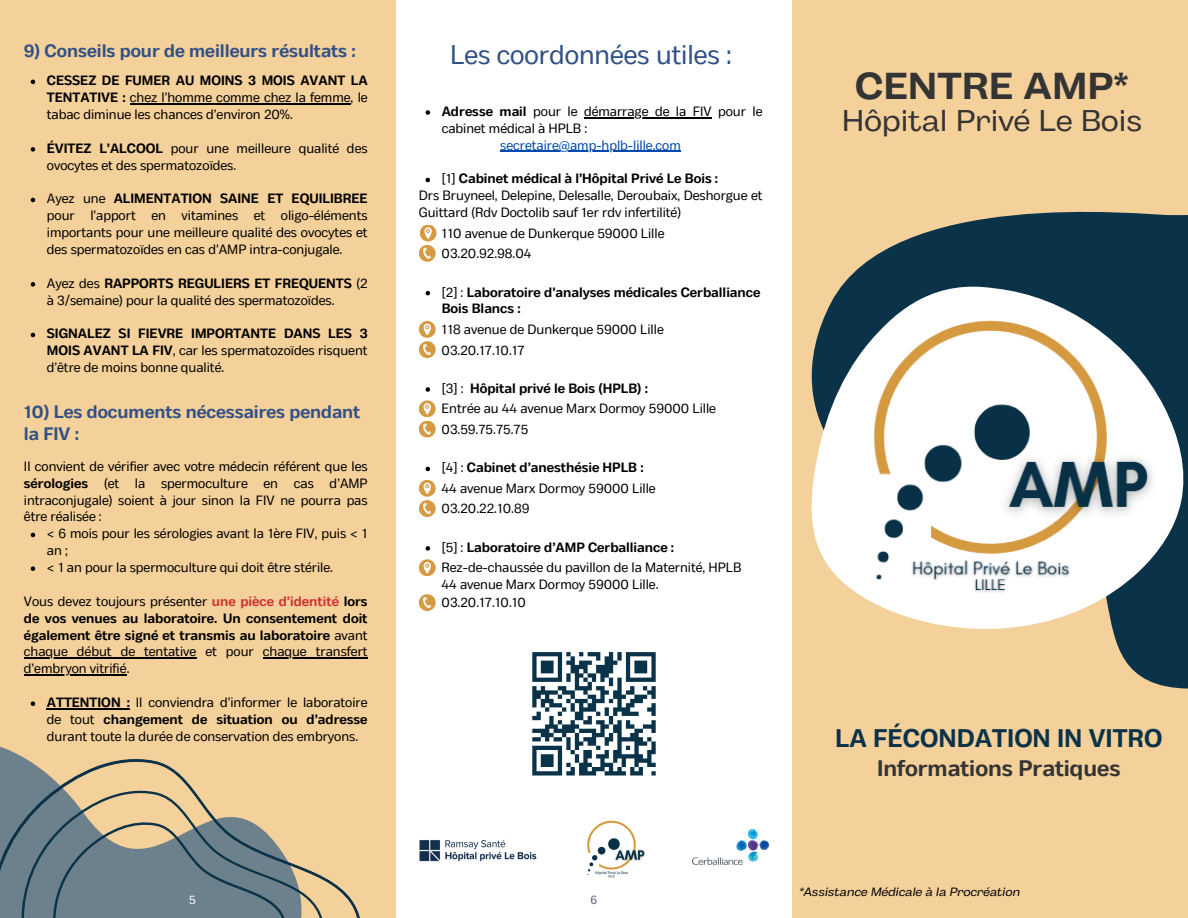
<style>
.page{position:relative;width:1188px;height:918px;background:#f4d09a}
.page>*{position:absolute;margin:0;border:0;box-sizing:border-box;transform-origin:0 0}
.t1{font:700 37.5px "Body Grotesque Fit";color:#343434}
.t2{font:30px "Body Grotesque Fit";color:#343434}
.t3{font:27px "Body Text";color:#305087}
.t4{font:700 25.5px "Body Text";color:#0a3248}
.t5{font:700 22.5px "Body Text";color:#343434}
.t6{font:700 18px/22.5px "Body Text";color:#305087}
.t7{font:13.5px/16.8px "Body Text";color:#000}
.t8{font:700 13.5px/16.8px "Body Text";color:#000}
.t9{font:13.5px "Body Text";color:#004aad}
.t10{font:italic 12px "Body Grotesque Fit";color:#000}
.t11{font:12px "Arimo";color:#fff}
.t12{font:12px "Arimo";color:#586477}
.s1{font-weight:700}
.s2{font-weight:400}
.s3{color:#cf3232}
</style>
<div class="page">
<div style="left:396px;top:0;width:396px;height:918px;background:#fff"></div>
<svg style="left:0;top:746px;width:358px;height:172px"></svg>
<svg style="left:9px;top:776px;width:305px;height:142px"></svg>
<svg style="left:711px;top:118px;width:477px;height:571px"></svg>
<img style="left:812px;top:286px;width:372px;height:343px">
<div style="left:420px;top:225px;width:17px;height:16px;background:#d59a42;border-radius:50%"></div>
<svg style="left:424px;top:227px;width:8px;height:12px"></svg>
<svg style="left:426px;top:110px;width:4px;height:5px"></svg>
<hr style="left:584px;top:117px;width:128px;height:1px;background:#000">
<hr style="left:500px;top:151px;width:181px;height:1px;background:#004aad">
<svg style="left:426px;top:178px;width:4px;height:4px"></svg>
<div style="left:419px;top:245px;width:17px;height:17px;background:#d59a42;border-radius:50%"></div>
<svg style="left:423px;top:248px;width:8px;height:11px"></svg>
<svg style="left:426px;top:291px;width:4px;height:4px"></svg>
<div style="left:419px;top:321px;width:17px;height:17px;background:#d59a42;border-radius:50%"></div>
<svg style="left:424px;top:324px;width:7px;height:11px"></svg>
<div style="left:419px;top:341px;width:17px;height:17px;background:#d59a42;border-radius:50%"></div>
<svg style="left:423px;top:344px;width:8px;height:11px"></svg>
<svg style="left:426px;top:387px;width:4px;height:5px"></svg>
<div style="left:419px;top:400px;width:17px;height:17px;background:#d59a42;border-radius:50%"></div>
<svg style="left:424px;top:403px;width:7px;height:11px"></svg>
<div style="left:419px;top:421px;width:17px;height:17px;background:#d59a42;border-radius:50%"></div>
<svg style="left:423px;top:423px;width:8px;height:12px"></svg>
<svg style="left:426px;top:467px;width:4px;height:4px"></svg>
<div style="left:419px;top:480px;width:17px;height:17px;background:#d59a42;border-radius:50%"></div>
<svg style="left:424px;top:483px;width:7px;height:11px"></svg>
<div style="left:419px;top:500px;width:17px;height:17px;background:#d59a42;border-radius:50%"></div>
<svg style="left:423px;top:503px;width:8px;height:11px"></svg>
<svg style="left:426px;top:546px;width:4px;height:5px"></svg>
<div style="left:419px;top:559px;width:17px;height:17px;background:#d59a42;border-radius:50%"></div>
<svg style="left:424px;top:562px;width:7px;height:11px"></svg>
<div style="left:419px;top:594px;width:17px;height:17px;background:#d59a42;border-radius:50%"></div>
<svg style="left:423px;top:597px;width:8px;height:11px"></svg>
<img style="left:587px;top:820px;width:58px;height:58px">
<img style="left:692px;top:829px;width:77px;height:35px">
<svg style="left:532px;top:652px;width:124px;height:124px"></svg>
<img style="left:419px;top:839px;width:118px;height:23px">
<svg style="left:31px;top:80px;width:4px;height:4px"></svg>
<hr style="left:130px;top:103px;width:221px;height:1px;background:#000">
<svg style="left:31px;top:147px;width:4px;height:5px"></svg>
<svg style="left:31px;top:198px;width:4px;height:4px"></svg>
<svg style="left:31px;top:282px;width:4px;height:5px"></svg>
<svg style="left:31px;top:333px;width:4px;height:4px"></svg>
<svg style="left:31px;top:533px;width:4px;height:4px"></svg>
<svg style="left:31px;top:566px;width:4px;height:5px"></svg>
<hr style="left:24px;top:658px;width:172px;height:1px;background:#000">
<hr style="left:263px;top:658px;width:105px;height:1px;background:#000">
<hr style="left:24px;top:674px;width:103px;height:2px;background:#000">
<svg style="left:31px;top:701px;width:4px;height:5px"></svg>
<hr style="left:47px;top:708px;width:83px;height:1px;background:#000">
<p class="t6" style="left:24px;top:41px;width:333px">9) Conseils pour de meilleurs résultats :</p>
<p class="t7" style="left:47px;top:73px;width:322px;text-align:justify"><span class="s1">CESSEZ DE FUMER AU MOINS 3 MOIS AVANT LA TENTATIVE :</span> chez l’homme comme chez la femme, le tabac diminue les chances d’environ 20%.</p>
<p class="t7" style="left:47px;top:141px;width:322px"><span class="s1">ÉVITEZ L’ALCOOL</span> pour une meilleure qualité des ovocytes et des spermatozoïdes.</p>
<h5 class="t7" style="left:47px;top:191px;width:322px;text-align:justify">Ayez une <span class="s1">ALIMENTATION SAINE ET EQUILIBREE </span>pour l’apport en vitamines et oligo-éléments importants pour une meilleure qualité des ovocytes et des spermatozoïdes en cas d’AMP intra-conjugale.</h5>
<h5 class="t7" style="left:47px;top:276px;width:322px">Ayez des <span class="s1">RAPPORTS REGULIERS ET FREQUENTS</span> (2 à 3/semaine) pour la qualité des spermatozoïdes.</h5>
<p class="t7" style="left:47px;top:326px;width:322px;text-align:justify"><span class="s1">SIGNALEZ SI FIEVRE IMPORTANTE DANS LES 3<br>MOIS AVANT LA FIV</span>, car les spermatozoïdes risquent d’être de moins bonne qualité.</p>
<h4 class="t6" style="left:24px;top:402px;width:338px">10) Les documents nécessaires pendant la FIV :</h4>
<p class="t7" style="left:24px;top:459px;width:345px;text-align:justify">Il convient de vérifier avec votre médecin référent que les <span class="s1">sérologies</span> (et la spermoculture en cas d’AMP intraconjugale) soient à jour sinon la FIV ne pourra pas être réalisée :</p>
<p class="t7" style="left:47px;top:526px;width:322px">&lt; 6 mois pour les sérologies avant la 1ère FIV, puis &lt; 1 an ;</p>
<p class="t7" style="left:47px;top:560px;width:288px">&lt; 1 an pour la spermoculture qui doit être stérile.</p>
<p class="t8" style="left:24px;top:594px;width:345px;text-align:justify"><span class="s2">Vous devez toujours présenter</span> <span class="s3">une pièce d’identité</span> lors de vos venues au laboratoire. Un consentement doit également être signé et transmis au laboratoire <span class="s2">avant</span></p>
<p class="t7" style="left:24px;top:644px;width:231px">chaque début de tentative et pour</p>
<h2 class="t7" style="left:263px;top:644px;width:106px">chaque transfert</h2>
<h3 class="t7" style="left:24px;top:661px;width:107px">d’embryon vitrifié.</h3>
<h3 class="t7" style="left:47px;top:695px;width:322px;text-align:justify"><span class="s1">ATTENTION :</span> Il conviendra d’informer le laboratoire de tout <span class="s1">changement de situation ou d’adresse </span>durant toute la durée de conservation des embryons.</h3>
<p class="t3" style="left:450px;top:39px;width:283px">Les coordonnées utiles :</p>
<p class="t7" style="left:442px;top:104px;width:322px;text-indent:142px">démarrage de la FIV pour le cabinet médical à HPLB :</p>
<p class="t9" style="left:500px;top:137px;width:182px">secretaire@amp-hplb-lille.com</p>
<p class="t8" style="left:442px;top:171px;width:278px"><span class="s2">[1]</span> Cabinet médical à l’Hôpital Privé Le Bois :</p>
<h5 class="t7" style="left:419px;top:188px;width:345px">Drs Bruyneel, Delepine, Delesalle, Deroubaix, Deshorgue et<br>Guittard (Rdv Doctolib sauf 1er rdv infertilité)</h5>
<p class="t7" style="left:442px;top:246px;width:91px">03.20.92.98.04</p>
<h5 class="t8" style="left:442px;top:285px;width:320px"><span class="s2">[2] :</span> Laboratoire d’analyses médicales Cerballiance<br>Bois Blancs :</h5>
<p class="t7" style="left:442px;top:322px;width:224px">118 avenue de Dunkerque 59000 Lille</p>
<p class="t7" style="left:442px;top:342px;width:85px">03.20.17.10.17</p>
<h5 class="t8" style="left:442px;top:381px;width:208px"><span class="s2">[3] :</span> Hôpital privé le Bois (HPLB) :</h5>
<p class="t7" style="left:442px;top:401px;width:276px">Entrée au 44 avenue Marx Dormoy 59000 Lille</p>
<h5 class="t7" style="left:442px;top:422px;width:88px">03.59.75.75.75</h5>
<p class="t8" style="left:442px;top:460px;width:203px"><span class="s2">[4] :</span> Cabinet d’anesthésie HPLB :</p>
<p class="t7" style="left:442px;top:481px;width:216px">44 avenue Marx Dormoy 59000 Lille</p>
<h5 class="t7" style="left:442px;top:501px;width:89px">03.20.22.10.89</h5>
<p class="t8" style="left:442px;top:540px;width:234px"><span class="s2">[5] :</span> Laboratoire d’AMP Cerballiance :</p>
<h5 class="t7" style="left:442px;top:560px;width:301px">Rez-de-chaussée du pavillon de la Maternité, HPLB<br>44 avenue Marx Dormoy 59000 Lille.</h5>
<p class="t7" style="left:442px;top:595px;width:86px">03.20.17.10.10</p>
<h5 class="t8" style="left:442px;top:104px;width:137px">Adresse mail <span class="s2">pour le</span></h5>
<p class="t7" style="left:442px;top:226px;width:224px">110 avenue de Dunkerque 59000 Lille</p>
<h1 class="t1" style="left:855px;top:65px;width:275px">CENTRE AMP*</h1>
<h2 class="t2" style="left:842px;top:103px;width:302px">Hôpital Privé Le Bois</h2>
<h5 class="t4" style="left:835px;top:723px;width:329px">LA FÉCONDATION IN VITRO</h5>
<p class="t5" style="left:877px;top:755px;width:245px">Informations Pratiques</p>
<p class="t11" style="left:189px;top:893px;width:8px">5</p>
<p class="t12" style="left:591px;top:893px;width:8px">6</p>
<p class="t10" style="left:799px;top:885px;width:222px">*Assistance Médicale à la Procréation</p>
</div>
